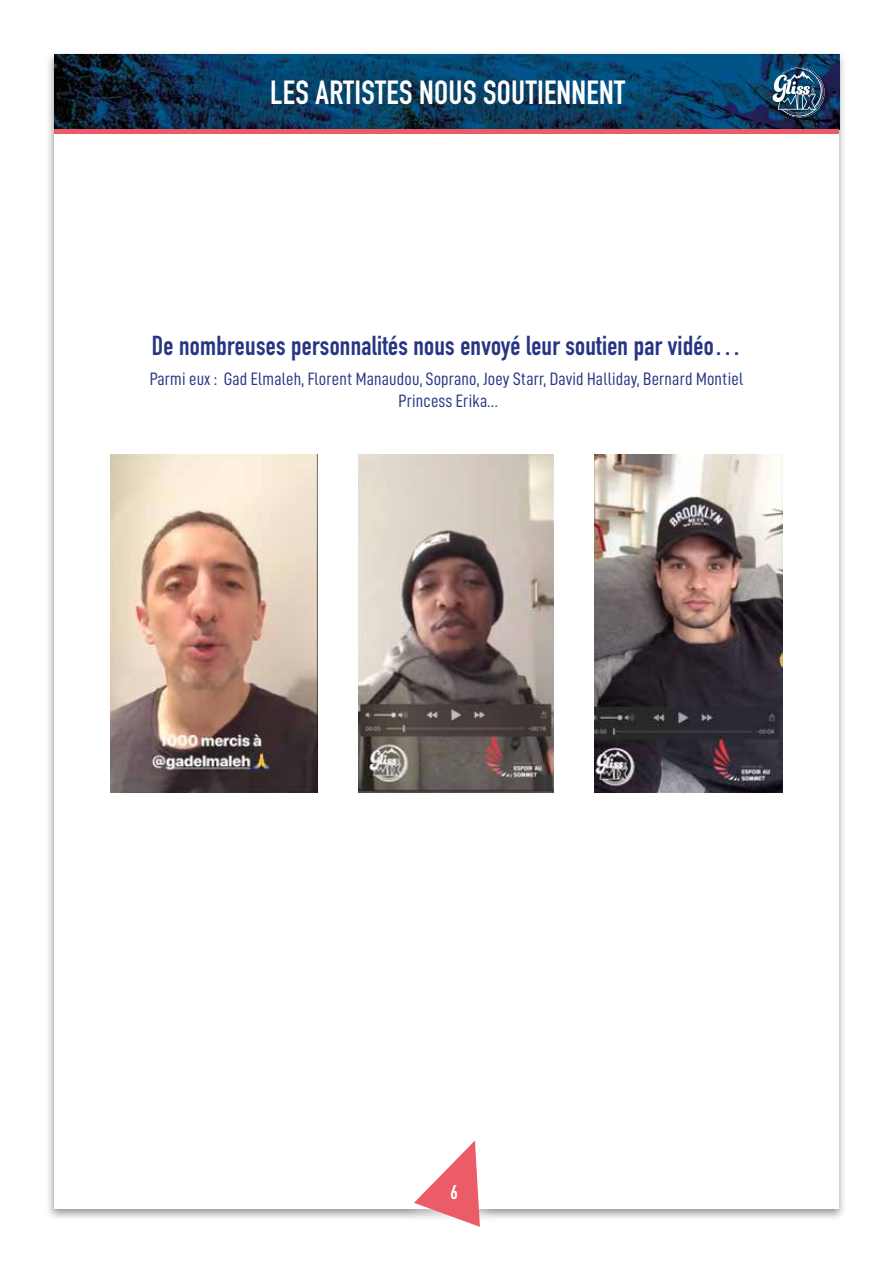
<style>
.page{position:relative;width:893px;height:1263px;background:#fff}
.page>*{position:absolute;margin:0;border:0;box-sizing:border-box;transform-origin:0 0}
.t1{font:700 33px "DIN Condensed";letter-spacing:.01em;color:#fff}
.t2{font:700 27px "DIN Condensed";letter-spacing:.01em;color:#283583}
.t3{font:700 19.5px "DIN Condensed";color:#fff}
.t4{font:18px/21.6px "D DIN Condensed";letter-spacing:.01em;color:#283583;text-align:center}
</style>
<div class="page">
<div style="left:45px;top:50px;width:802px;height:1171px;background:#000;opacity:.4"></div>
<div style="left:54px;top:54px;width:785px;height:1155px;background:#fff"></div>
<img style="left:54px;top:54px;width:785px;height:76px">
<hr style="left:54px;top:130px;width:785px;height:4px;background:#eb5c67">
<div style="left:773px;top:67px;width:55px;height:54px;background:#000;opacity:.5"></div>
<img style="left:773px;top:67px;width:52px;height:51px">
<div style="left:397px;top:1124px;width:102px;height:120px;background:#fff"></div>
<svg style="left:414px;top:1140px;width:66px;height:87px"></svg>
<img style="left:110px;top:454px;width:673px;height:339px">
<div style="left:319px;top:444px;width:39px;height:391px;background:#fff"></div>
<div style="left:554px;top:444px;width:39px;height:391px;background:#fff"></div>
<h1 class="t1" style="left:270px;top:81px;width:356px">LES ARTISTES NOUS SOUTIENNENT</h1>
<h2 class="t2" style="left:152px;top:336px;width:591px">De nombreuses personnalités nous envoyé leur soutien par vidéo…</h2>
<p class="t4" style="left:150px;top:368px;width:595px">Parmi eux : Gad Elmaleh, Florent Manaudou, Soprano, Joey Starr, David Halliday, Bernard Montiel<br>Princess Erika…</p>
<p class="t3" style="left:451px;top:1185px;width:9px">6</p>
</div>
